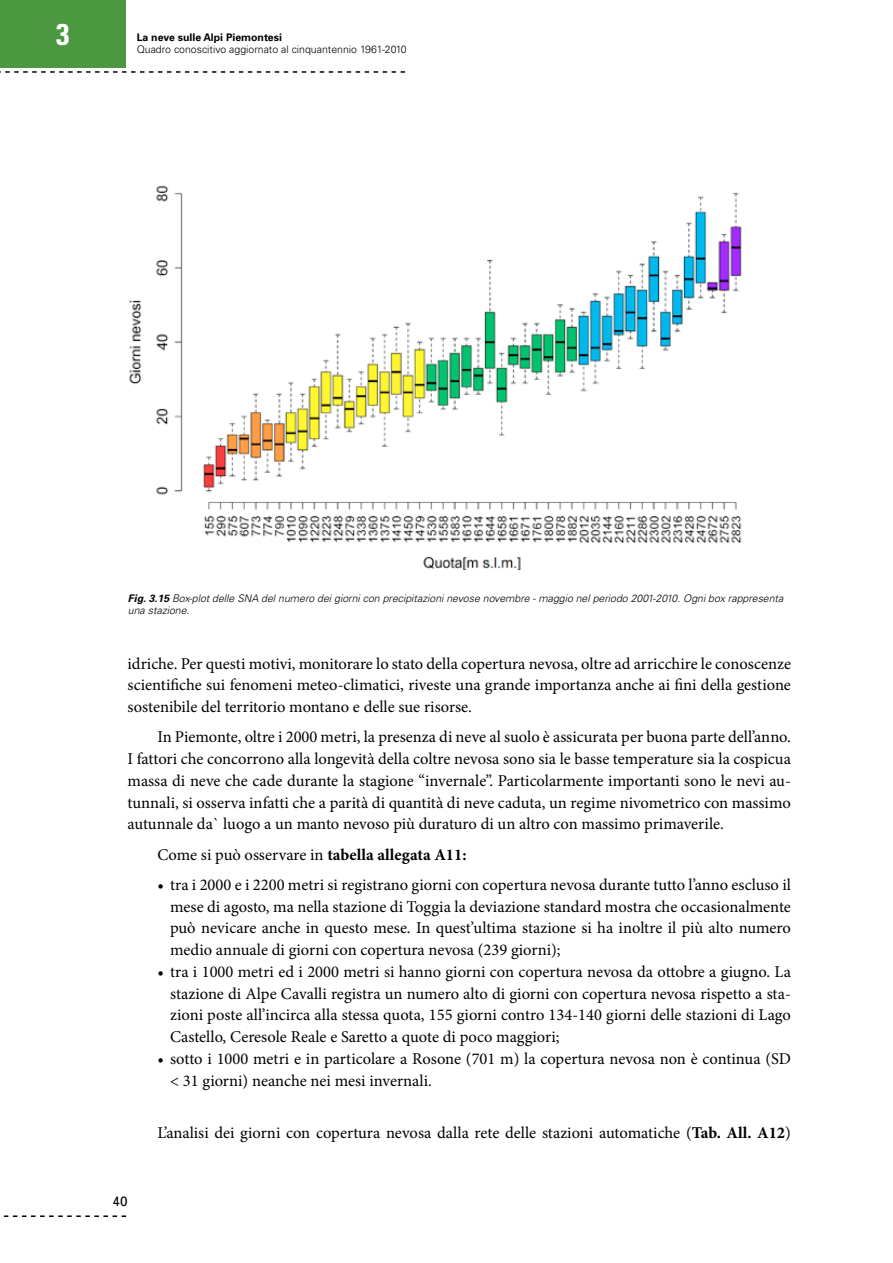
<style>
.page{position:relative;width:893px;height:1263px;background:#fff}
.page>*{position:absolute;margin:0;border:0;box-sizing:border-box;transform-origin:0 0}
.t1{font:700 condensed 30px "Univers";color:#fff}
.t2{font:16.5px/21.8px "Minion Pro";color:#000;text-align:justify}
.t3{font:13.5px "Univers";color:#000}
.t4{font:italic 300 10.5px/12px "Univers";color:#000}
.t5{font:300 10.5px "Univers";color:#000}
.t6{font:700 10.5px "Univers";color:#000}
.s1{font-weight:700}
</style>
<div class="page">
<div style="left:0;top:0;width:126px;height:68px;background:#4b9840"></div>
<svg style="left:3px;top:1215px;width:123px;height:2px"></svg>
<svg style="left:0;top:71px;width:405px;height:2px"></svg>
<img style="left:129px;top:185px;width:613px;height:384px">
<h1 class="t1" style="left:56px;top:16px;width:15px">3</h1>
<p class="t6" style="left:137px;top:30px;width:147px">La neve sulle Alpi Piemontesi</p>
<p class="t5" style="left:137px;top:43px;width:272px">Quadro conoscitivo aggiornato al cinquantennio 1961-2010</p>
<p class="t4" style="left:128px;top:592px;width:657px"><span class="s1">Fig. 3.15</span> Box-plot delle SNA del numero dei giorni con precipitazioni nevose novembre - maggio nel periodo 2001-2010. Ogni box rappresenta una stazione.</p>
<p class="t2" style="left:128px;top:652px;width:665px">idriche. Per questi motivi, monitorare lo stato della copertura nevosa, oltre ad arricchire le conoscenze scientifiche sui fenomeni meteo-climatici, riveste una grande importanza anche ai fini della gestione sostenibile del territorio montano e delle sue risorse.</p>
<p class="t2" style="left:128px;top:726px;width:665px;text-indent:30px">In Piemonte, oltre i 2000 metri, la presenza di neve al suolo è assicurata per buona parte dell’anno.<br>I fattori che concorrono alla longevità della coltre nevosa sono sia le basse temperature sia la cospicua massa di neve che cade durante la stagione “invernale”. Particolarmente importanti sono le nevi au&shy;tunnali, si osserva infatti che a parità di quantità di neve caduta, un regime nivometrico con massimo autunnale da` luogo a un manto nevoso più duraturo di un altro con massimo primaverile.</p>
<p class="t2" style="left:157px;top:843px;width:311px">Come si può osservare in <span class="s1">tabella allegata A11:</span></p>
<p class="t2" style="left:170px;top:874px;width:622px;text-indent:-13px">• tra i 2000 e i 2200 metri si registrano giorni con copertura nevosa durante tutto l’anno escluso il mese di agosto, ma nella stazione di Toggia la deviazione standard mostra che occasionalmente può nevicare anche in questo mese. In quest’ultima stazione si ha inoltre il più alto numero medio annuale di giorni con copertura nevosa (239 giorni);</p>
<p class="t2" style="left:170px;top:961px;width:622px;text-indent:-13px">• tra i 1000 metri ed i 2000 metri si hanno giorni con copertura nevosa da ottobre a giugno. La stazione di Alpe Cavalli registra un numero alto di giorni con copertura nevosa rispetto a sta&shy;zioni poste all’incirca alla stessa quota, 155 giorni contro 134-140 giorni delle stazioni di Lago Castello, Ceresole Reale e Saretto a quote di poco maggiori;</p>
<p class="t2" style="left:170px;top:1048px;width:621px;text-indent:-13px">• sotto i 1000 metri e in particolare a Rosone (701 m) la copertura nevosa non è continua (SD &lt; 31 giorni) neanche nei mesi invernali.</p>
<p class="t2" style="left:157px;top:1121px;width:635px">L’analisi dei giorni con copertura nevosa dalla rete delle stazioni automatiche (<span class="s1">Tab. All. A12</span>)</p>
<p class="t3" style="left:113px;top:1193px;width:17px">40</p>
</div>
